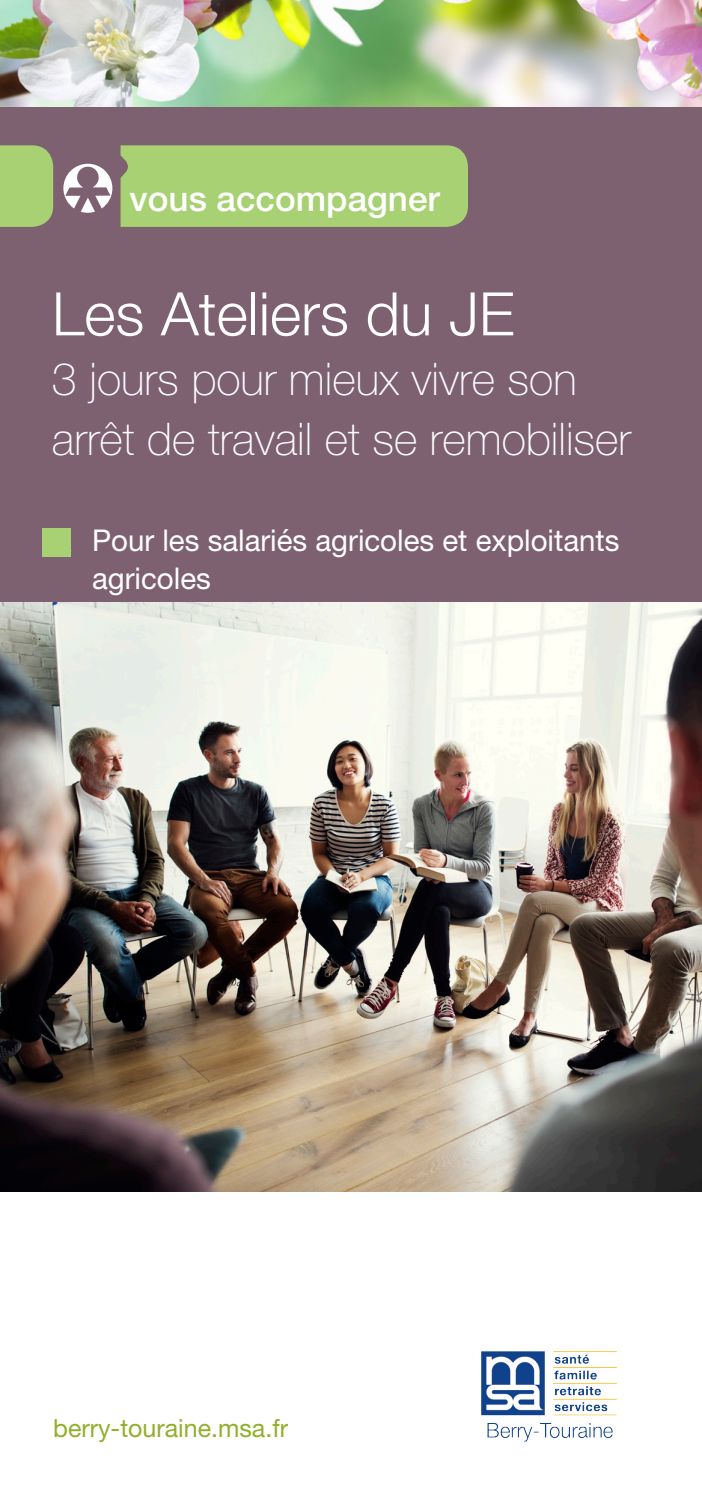
<style>
.page{position:relative;width:702px;height:1489px;background:#fff}
.page>*{position:absolute;margin:0;border:0;box-sizing:border-box;transform-origin:0 0}
.Titre{font:300 60px "Helvetica Neue LT Std";color:#fff}
.Titre-2{font:100 45px/60px "Helvetica Neue LT Std";color:#fff}
.Cible{font:500 35px "Helvetica Neue LT Std";color:#fff}
.SousTitre{font:30px/37.5px "Helvetica Neue LT Std";color:#fff}
.Site_MSA_FR{font:25px "Helvetica Neue LT Std";color:#92af2a}
.s1{font-family:"Minion Pro";font-size:35px;color:#a7d172}
</style>
<div class="page">
<div style="left:0;top:106px;width:702px;height:496px;background:#7e6170"></div>
<img style="left:0;top:602px;width:702px;height:589px">
<img style="left:0;top:0;width:702px;height:106px">
<div style="left:120px;top:145px;width:348px;height:82px;background:#a7d172"></div>
<div style="left:0;top:145px;width:53px;height:82px;background:#a7d172"></div>
<svg style="left:63px;top:164px;width:49px;height:49px"></svg>
<img style="left:481px;top:1351px;width:136px;height:90px">
<div style="left:43px;top:528px;width:28px;height:29px;background:#a7d172"></div>
<p class="Cible" style="left:130px;top:178px;width:311px">vous accompagner</p>
<p class="Titre" style="left:52px;top:277px;width:464px">Les Ateliers du JE</p>
<p class="Titre-2" style="left:52px;top:349px;width:580px">3 jours pour mieux vivre son arrêt de travail et se remobiliser</p>
<p class="SousTitre" style="left:92px;top:521px;width:528px;text-indent:-39px"><span class="s1">n</span> Pour les salariés agricoles et exploitants agricoles</p>
<p class="Site_MSA_FR" style="left:53px;top:1412px;width:236px">berry-touraine.msa.fr</p>
</div>
